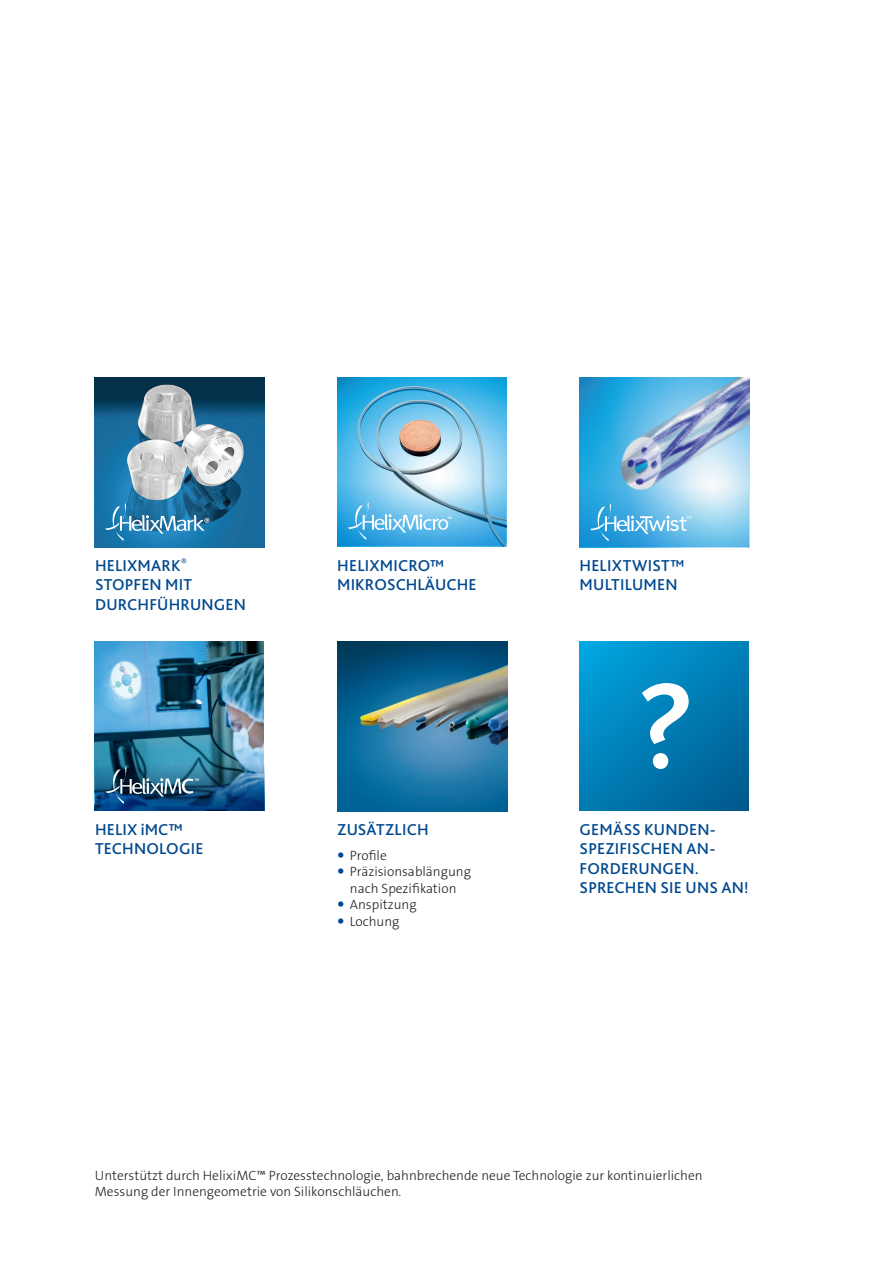
<style>
.page{position:relative;width:893px;height:1263px;background:#fff}
.page>*{position:absolute;margin:0;border:0;box-sizing:border-box;transform-origin:0 0}
.Headline_Small_Listen{font:500 127.5px "Bliss Pro";color:#fff}
.Headline_Small_Listen-2{font:500 16.5px/19.5px "Bliss Pro";letter-spacing:.01em;color:#01498e}
.Bullets_blue_Copy_DE{font:300 13.5px/16.5px "The Sans B W3";color:#231f20}
</style>
<div class="page">
<img style="left:337px;top:641px;width:170px;height:170px">
<img style="left:337px;top:377px;width:169px;height:99px">
<img style="left:579px;top:377px;width:170px;height:101px">
<svg style="left:579px;top:641px;width:169px;height:169px;background:#007eb6"></svg>
<svg style="left:579px;top:478px;width:170px;height:69px;background:#82c7e9"></svg>
<svg style="left:337px;top:476px;width:169px;height:70px;background:#77bfe4"></svg>
<img style="left:95px;top:377px;width:170px;height:170px">
<img style="left:95px;top:641px;width:169px;height:91px">
<svg style="left:95px;top:732px;width:169px;height:24px;background:#3f7c95"></svg>
<svg style="left:348px;top:502px;width:104px;height:38px;background:#73c1ea"></svg>
<svg style="left:590px;top:503px;width:101px;height:38px;background:#65b9e6"></svg>
<img style="left:95px;top:756px;width:169px;height:55px">
<svg style="left:105px;top:503px;width:104px;height:38px;background:#3c88b4"></svg>
<p class="Headline_Small_Listen-2" style="left:95px;top:555px;width:93px">HELIXMARK<sup>®</sup></p>
<p class="Headline_Small_Listen-2" style="left:95px;top:575px;width:152px">STOPFEN MIT<br>DURCHFÜHRUNGEN</p>
<p class="Headline_Small_Listen-2" style="left:95px;top:819px;width:110px">HELIX iMC™<br>TECHNOLOGIE</p>
<p class="Headline_Small_Listen-2" style="left:337px;top:555px;width:109px">HELIXMICRO™</p>
<p class="Headline_Small_Listen-2" style="left:337px;top:575px;width:141px">MIKROSCHLÄUCHE</p>
<p class="Headline_Small_Listen-2" style="left:337px;top:819px;width:93px">ZUSÄTZLICH</p>
<p class="Bullets_blue_Copy_DE" style="left:350px;top:847px;width:38px">Profile</p>
<p class="Bullets_blue_Copy_DE" style="left:350px;top:863px;width:122px">Präzisionsablängung nach Spezifikation</p>
<p class="Bullets_blue_Copy_DE" style="left:350px;top:896px;width:68px">Anspitzung</p>
<p class="Bullets_blue_Copy_DE" style="left:350px;top:913px;width:51px">Lochung</p>
<p class="Headline_Small_Listen-2" style="left:580px;top:555px;width:106px">HELIXTWIST™<br>MULTILUMEN</p>
<p class="Headline_Small_Listen" style="left:636px;top:646px;width:62px">?</p>
<p class="Headline_Small_Listen-2" style="left:580px;top:819px;width:170px">GEMÄSS KUNDEN--<br>SPEZIFISCHEN AN-<br>FORDERUNGEN.<br>SPRECHEN SIE UNS AN!</p>
<p class="Bullets_blue_Copy_DE" style="left:95px;top:1167px;width:609px">Unterstützt durch HelixiMC™ Prozesstechnologie, bahnbrechende neue Technologie zur kontinuierlichen<br>Messung der Innengeometrie von Silikonschläuchen.</p>
</div>
